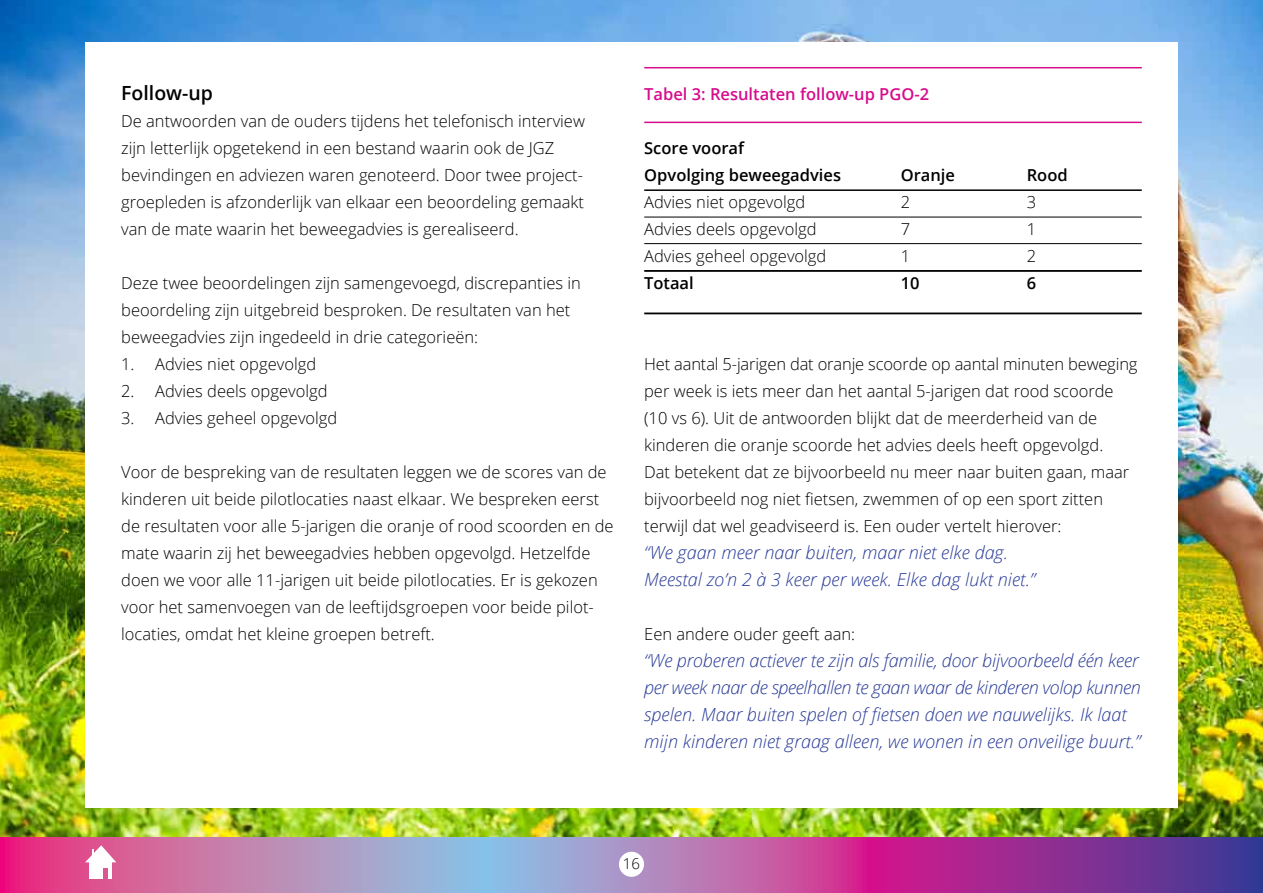
<style>
.page{position:relative;width:1263px;height:893px;background:#fff}
.page>*{position:absolute;margin:0;border:0;box-sizing:border-box;transform-origin:0 0}
.t1{font:600 19.5px "Open Sans";color:#000}
.t2{font:italic 300 18px/27px "Open Sans";color:#283a97}
.t3{font:300 16.5px/27px "Open Sans";color:#000}
.t4{font:600 16.5px/27px "Open Sans";color:#000}
.t5{font:600 16.5px "Open Sans";color:#d60c8c}
.t6{font:300 15px "Open Sans";color:#000}
</style>
<div class="page">
<img style="left:0;top:0;width:1263px;height:838px">
<svg style="left:0;top:838px;width:1263px;height:55px"></svg>
<div style="left:85px;top:43px;width:1093px;height:765px;background:#fff"></div>
<div style="left:619px;top:852px;width:25px;height:25px;background:#fff;border-radius:50%"></div>
<div style="left:89px;top:859px;width:14px;height:20px;background:#fff"></div>
<hr style="left:109px;top:859px;width:3px;height:20px;background:#fff">
<svg style="left:85px;top:845px;width:31px;height:17px"></svg>
<div style="left:96px;top:859px;width:14px;height:9px;background:#fff"></div>
<hr style="left:644px;top:189px;width:498px;height:2px;background:#000">
<hr style="left:644px;top:67px;width:498px;height:1px;background:#d60c8c">
<hr style="left:644px;top:122px;width:498px;height:1px;background:#d60c8c">
<hr style="left:644px;top:217px;width:498px;height:1px;background:#000">
<hr style="left:644px;top:243px;width:498px;height:1px;background:#000">
<hr style="left:644px;top:270px;width:498px;height:2px;background:#000">
<hr style="left:644px;top:313px;width:498px;height:1px;background:#000">
<p class="t1" style="left:121px;top:80px;width:93px">Follow-up</p>
<p class="t3" style="left:121px;top:107px;width:465px">De antwoorden van de ouders tijdens het telefonisch interview zijn letterlijk opgetekend in een bestand waarin ook de JGZ bevindingen en adviezen waren genoteerd. Door twee project&shy;groepleden is afzonderlijk van elkaar een beoordeling gemaakt van de mate waarin het beweegadvies is gerealiseerd.</p>
<p class="t3" style="left:121px;top:269px;width:461px">Deze twee beoordelingen zijn samengevoegd, discrepanties in beoordeling zijn uitgebreid besproken. De resultaten van het beweegadvies zijn ingedeeld in drie categorieën:</p>
<p class="t3" style="left:121px;top:350px;width:197px">1. Advies niet opgevolgd</p>
<p class="t3" style="left:121px;top:377px;width:208px">2. Advies deels opgevolgd</p>
<p class="t3" style="left:121px;top:404px;width:218px">3. Advies geheel opgevolgd</p>
<p class="t3" style="left:121px;top:458px;width:494px">Voor de bespreking van de resultaten leggen we de scores van de kinderen uit beide pilotlocaties naast elkaar. We bespreken eerst de resultaten voor alle 5-jarigen die oranje of rood scoorden en de mate waarin zij het beweegadvies hebben opgevolgd. Hetzelfde doen we voor alle 11-jarigen uit beide pilotlocaties. Er is gekozen voor het samenvoegen van de leeftijdsgroepen voor beide pilot&shy;locaties, omdat het kleine groepen betreft.</p>
<p class="t5" style="left:644px;top:83px;width:286px">Tabel 3: Resultaten follow-up PGO-2</p>
<p class="t4" style="left:644px;top:134px;width:198px">Score vooraf<br>Opvolging beweegadvies</p>
<p class="t4" style="left:901px;top:161px;width:56px">Oranje</p>
<p class="t4" style="left:1027px;top:161px;width:42px">Rood</p>
<p class="t3" style="left:644px;top:188px;width:162px">Advies niet opgevolgd</p>
<p class="t3" style="left:901px;top:188px;width:11px">2</p>
<p class="t3" style="left:1027px;top:188px;width:11px">3</p>
<p class="t3" style="left:644px;top:215px;width:174px">Advies deels opgevolgd</p>
<p class="t3" style="left:901px;top:215px;width:11px">7</p>
<p class="t3" style="left:1027px;top:215px;width:11px">1</p>
<p class="t3" style="left:644px;top:242px;width:184px">Advies geheel opgevolgd</p>
<p class="t3" style="left:901px;top:242px;width:11px">1</p>
<p class="t3" style="left:1027px;top:242px;width:11px">2</p>
<p class="t4" style="left:644px;top:269px;width:51px">Totaal</p>
<p class="t4" style="left:901px;top:269px;width:20px">10</p>
<p class="t4" style="left:1027px;top:269px;width:11px">6</p>
<p class="t3" style="left:644px;top:350px;width:495px">Het aantal 5-jarigen dat oranje scoorde op aantal minuten beweging per week is iets meer dan het aantal 5-jarigen dat rood scoorde (10 vs 6). Uit de antwoorden blijkt dat de meerderheid van de kinderen die oranje scoorde het advies deels heeft opgevolgd.<br>Dat betekent dat ze bijvoorbeeld nu meer naar buiten gaan, maar bijvoorbeeld nog niet fietsen, zwemmen of op een sport zitten terwijl dat wel geadviseerd is. Een ouder vertelt hierover:</p>
<p class="t2" style="left:644px;top:538px;width:393px">“We gaan meer naar buiten, maar niet elke dag.<br>Meestal zo’n 2 à 3 keer per week. Elke dag lukt niet.”</p>
<p class="t3" style="left:644px;top:620px;width:212px">Een andere ouder geeft aan:</p>
<p class="t2" style="left:644px;top:646px;width:498px">“We proberen actiever te zijn als familie, door bijvoorbeeld één keer per week naar de speelhallen te gaan waar de kinderen volop kunnen spelen. Maar buiten spelen of fietsen doen we nauwelijks. Ik laat mijn kinderen niet graag alleen, we wonen in een onveilige buurt.”</p>
<p class="t6" style="left:623px;top:853px;width:19px">16</p>
</div>
